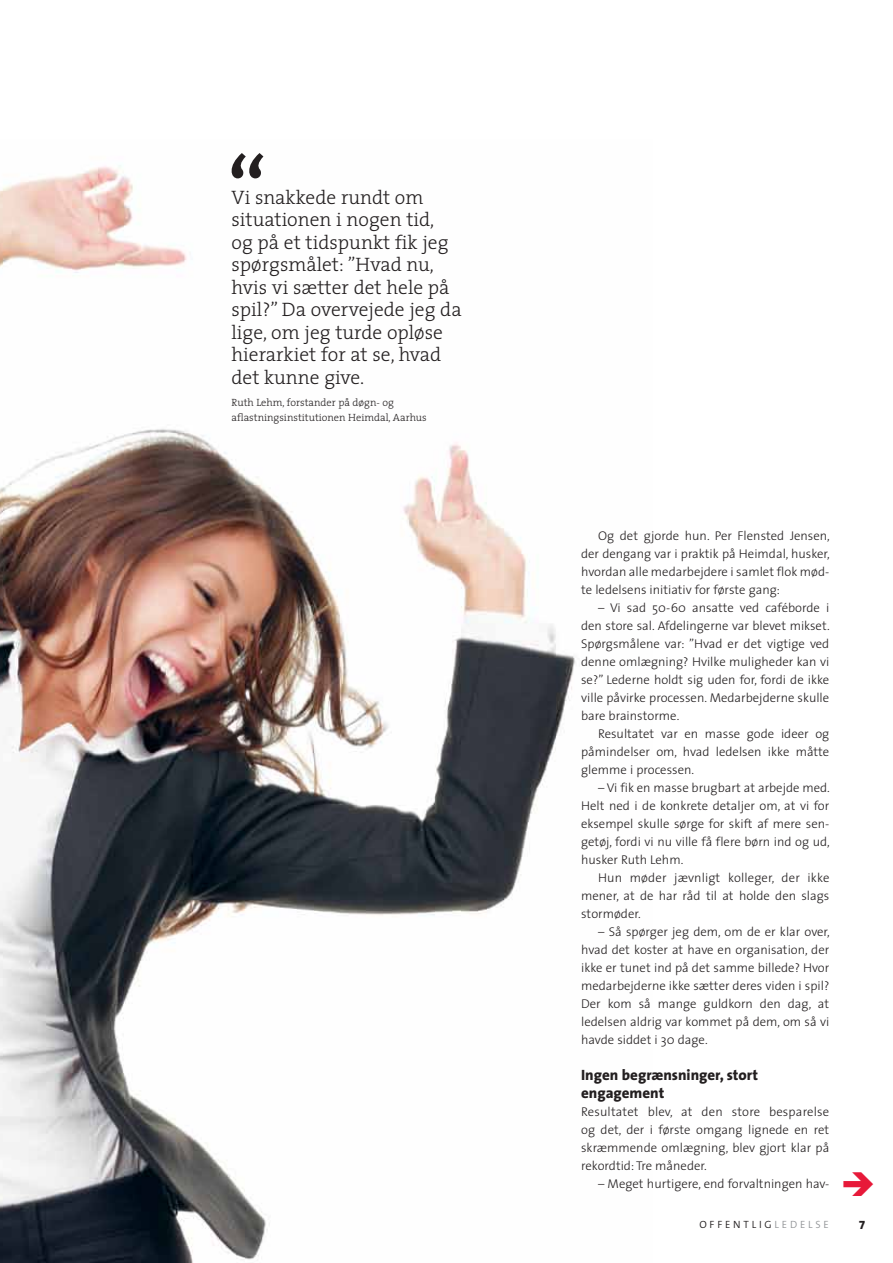
<style>
.page{position:relative;width:893px;height:1263px;background:#fff}
.page>*{position:absolute;margin:0;border:0;box-sizing:border-box;transform-origin:0 0}
.t1{font:300 19.5px/22.5px "The Serif";color:#231f20}
.t2{font:800 15px/18px "The Sans";color:#231f20}
.t3{font:300 12.75px/18px "The Sans";color:#231f20;text-align:justify}
.t4{font:12px "The Sans Extra Bold Expert";color:#231f20}
.t5{font:300 10.5px/15px "The Serif";color:#231f20}
.t6{font:300 10.5px "The Sans";letter-spacing:.27em;color:#231f20}
.s1{color:#939598}
</style>
<div class="page">
<img style="left:0;top:156px;width:576px;height:1107px">
<svg style="left:227px;top:153px;width:36px;height:25px"></svg>
<h1 class="t1" style="left:231px;top:185px;width:232px">Vi snakkede rundt om situationen i nogen tid,<br>og på et tidspunkt fik jeg spørgsmålet: ”Hvad nu, hvis vi sætter det hele på spil?” Da overvejede jeg da lige, om jeg turde opløse hierarkiet for at se, hvad det kunne give.</h1>
<p class="t5" style="left:231px;top:395px;width:197px">Ruth Lehm, forstander på døgn- og aflastningsinstitutionen Heimdal, Aarhus</p>
<p class="t3" style="left:581px;top:526px;width:250px;text-indent:17px">Og det gjorde hun. Per Flensted Jensen, der dengang var i praktik på Heimdal, husker, hvordan alle medarbejdere i samlet flok mød&shy;te ledelsens initiativ for første gang:</p>
<p class="t3" style="left:581px;top:598px;width:250px;text-indent:17px">– Vi sad 50-60 ansatte ved caféborde i den store sal. Afdelingerne var blevet mikset.<br>Spørgsmålene var: ”Hvad er det vigtige ved denne omlægning? Hvilke muligheder kan vi se?” Lederne holdt sig uden for, fordi de ikke ville påvirke processen. Medarbejderne skulle bare brainstorme.</p>
<p class="t3" style="left:581px;top:724px;width:250px;text-indent:17px">Resultatet var en masse gode ideer og påmindelser om, hvad ledelsen ikke måtte glemme i processen.</p>
<p class="t3" style="left:581px;top:778px;width:250px;text-indent:17px">– Vi fik en masse brugbart at arbejde med.<br>Helt ned i de konkrete detaljer om, at vi for eksempel skulle sørge for skift af mere sen&shy;getøj, fordi vi nu ville få flere børn ind og ud, husker Ruth Lehm.</p>
<p class="t3" style="left:581px;top:868px;width:250px;text-indent:17px">Hun møder jævnligt kolleger, der ikke mener, at de har råd til at holde den slags stormøder.</p>
<p class="t3" style="left:581px;top:922px;width:250px;text-indent:17px">– Så spørger jeg dem, om de er klar over, hvad det koster at have en organisation, der ikke er tunet ind på det samme billede? Hvor medarbejderne ikke sætter deres viden i spil?<br>Der kom så mange guldkorn den dag, at ledelsen aldrig var kommet på dem, om så vi havde siddet i 30 dage.</p>
<p class="t2" style="left:581px;top:1066px;width:178px">Ingen begrænsninger, stort engagement</p>
<p class="t3" style="left:581px;top:1102px;width:250px">Resultatet blev, at den store besparelse og det, der i første omgang lignede en ret skræmmende omlægning, blev gjort klar på rekordtid: Tre måneder.</p>
<p class="t3" style="left:598px;top:1174px;width:233px">– Meget hurtigere, end forvaltningen hav-</p>
<p class="t6" style="left:699px;top:1216px;width:131px">OFFENTLIG<span class="s1">LEDELSE</span></p>
<p class="t4" style="left:859px;top:1215px;width:8px">7</p>
</div>
